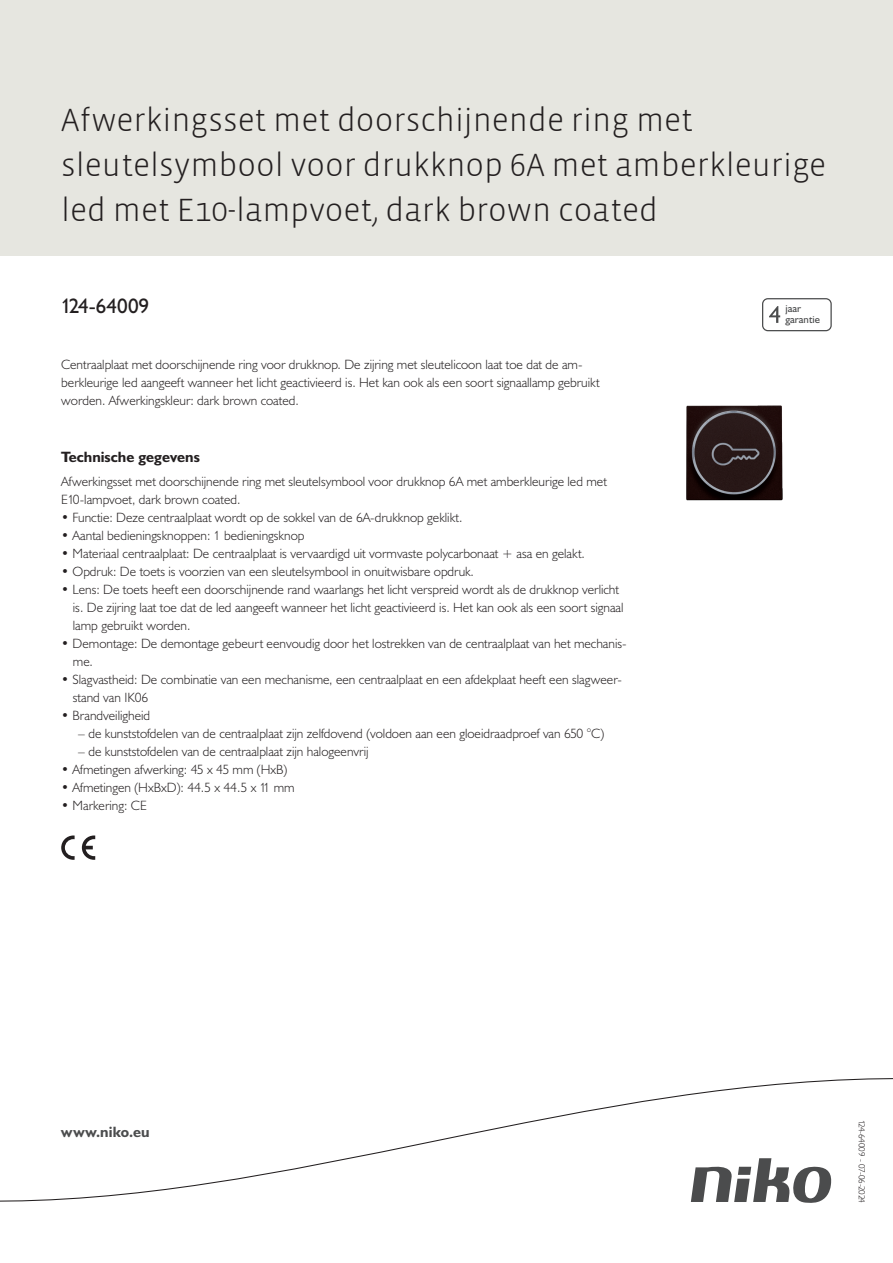
<style>
.page{position:relative;width:893px;height:1263px;background:#fff}
.page>*{position:absolute;margin:0;border:0;box-sizing:border-box;transform-origin:0 0}
.Title_datasheets{font:300 33px/45px "Vista Sans";color:#231f20}
.Article_number{font:21px "Humanist 521 BT";color:#231f20}
.Titles_parts{font:700 15px "Humanist 521 BT";color:#231f20}
.titel_afbeelding{font:700 15px "Humanist 521 BT";letter-spacing:.005em;color:#4b4c4d}
.USP_Bullets{font:300 13.5px/18px "Humanist 521 BT";color:#231f20}
.Platte_tekst_CAB{font:300 13.5px/18px "Humanist 521 BT";color:#231f20}
.USP_Bullets_level_2{font:300 13.5px "Humanist 521 BT";color:#231f20}
.t1{font:10.8px/10.8px "Humanist 521 BT";color:#4b4c4d}
.Revision{font:300 9px "Humanist 521 BT";letter-spacing:-.03em;color:#231f20}
</style>
<div class="page">
<div style="left:0;top:0;width:893px;height:255px;background:#e6e6e0"></div>
<svg style="left:82px;top:835px;width:13px;height:25px"></svg>
<svg style="left:61px;top:835px;width:14px;height:25px"></svg>
<svg style="left:762px;top:298px;width:70px;height:33px"></svg>
<svg style="left:0;top:1078px;width:893px;height:125px"></svg>
<img style="left:686px;top:405px;width:97px;height:96px">
<p class="Title_datasheets" style="left:61px;top:98px;width:766px">Afwerkingsset met doorschijnende ring met sleutelsymbool voor drukknop 6A met amberkleurige led met E10-lampvoet, dark brown coated</p>
<p class="Article_number" style="left:61px;top:293px;width:90px">124-64009</p>
<p class="t1" style="left:785px;top:303px;width:36px">jaar garantie</p>
<p class="Platte_tekst_CAB" style="left:61px;top:355px;width:540px">Centraalplaat met doorschijnende ring voor drukknop. De zijring met sleutelicoon laat toe dat de am&shy;berkleurige led aangeeft wanneer het licht geactivieerd is. Het kan ook als een soort signaallamp gebruikt worden. Afwerkingskleur: dark brown coated.</p>
<p class="Titles_parts" style="left:61px;top:447px;width:140px">Technische gegevens</p>
<p class="Platte_tekst_CAB" style="left:61px;top:472px;width:547px">Afwerkingsset met doorschijnende ring met sleutelsymbool voor drukknop 6A met amberkleurige led met<br>E10-lampvoet, dark brown coated.</p>
<p class="USP_Bullets" style="left:61px;top:508px;width:403px">• Functie: Deze centraalplaat wordt op de sokkel van de 6A-drukknop geklikt.</p>
<p class="USP_Bullets" style="left:61px;top:526px;width:245px">• Aantal bedieningsknoppen: 1 bedieningsknop</p>
<p class="USP_Bullets" style="left:61px;top:544px;width:525px">• Materiaal centraalplaat: De centraalplaat is vervaardigd uit vormvaste polycarbonaat + asa en gelakt.</p>
<p class="USP_Bullets" style="left:61px;top:562px;width:414px">• Opdruk: De toets is voorzien van een sleutelsymbool in onuitwisbare opdruk.</p>
<p class="USP_Bullets" style="left:73px;top:580px;width:552px;text-indent:-12px">• Lens: De toets heeft een doorschijnende rand waarlangs het licht verspreid wordt als de drukknop verlicht is. De zijring laat toe dat de led aangeeft wanneer het licht geactivieerd is. Het kan ook als een soort signaal lamp gebruikt worden.</p>
<p class="USP_Bullets" style="left:73px;top:634px;width:555px;text-indent:-12px">• Demontage: De demontage gebeurt eenvoudig door het lostrekken van de centraalplaat van het mechanis&shy;me.</p>
<p class="USP_Bullets" style="left:73px;top:670px;width:550px;text-indent:-12px">• Slagvastheid: De combinatie van een mechanisme, een centraalplaat en een afdekplaat heeft een slagweer&shy;stand van IK06</p>
<p class="USP_Bullets" style="left:61px;top:706px;width:91px">• Brandveiligheid</p>
<p class="USP_Bullets_level_2" style="left:78px;top:725px;width:527px">– de kunststofdelen van de centraalplaat zijn zelfdovend (voldoen aan een gloeidraadproef van 650 °C)</p>
<p class="USP_Bullets_level_2" style="left:78px;top:743px;width:292px">– de kunststofdelen van de centraalplaat zijn halogeenvrij</p>
<p class="USP_Bullets" style="left:61px;top:760px;width:228px">• Afmetingen afwerking: 45 x 45 mm (HxB)</p>
<p class="USP_Bullets" style="left:61px;top:778px;width:235px">• Afmetingen (HxBxD): 44.5 x 44.5 x 11 mm</p>
<p class="USP_Bullets" style="left:61px;top:796px;width:87px">• Markering: CE</p>
<p class="titel_afbeelding" style="left:61px;top:1122px;width:90px">www.niko.eu</p>
<p class="Revision" style="left:868px;top:1120px;width:85px;rotate:90deg">124-64009 - 07-06-2024</p>
</div>
